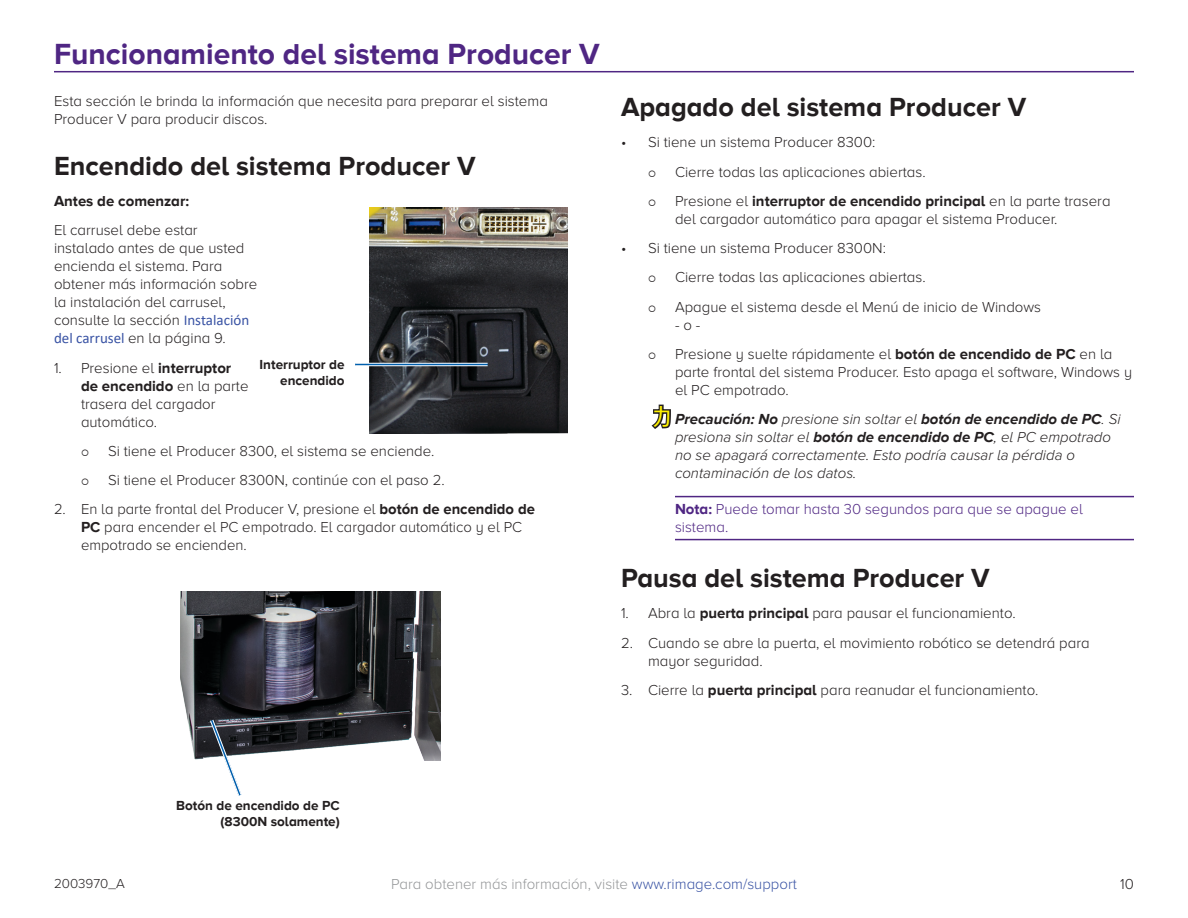
<style>
.page{position:relative;width:1188px;height:918px;background:#fff}
.page>*{position:absolute;margin:0;border:0;box-sizing:border-box;transform-origin:0 0}
.t1{font:700 30px "Proxima Nova A";color:#4f2683}
.Heading_2{font:700 27px "Proxima Nova A";color:#231f20}
.Body{font:300 15px/18px "Proxima Nova A";color:#231f20}
.t2{font:italic 300 15px/18px "Proxima Nova A";color:#231f20}
.Note_one_line__5_ind{font:300 15px/18px "Proxima Nova A";color:#4f2683}
.t3{font:300 15px "Proxima Nova A";color:#949698}
.Body-2{font:700 15px "Proxima Nova A";color:#231f20}
.Call_out_text{font:700 13.5px/16.2px "Proxima Nova A";color:#231f20;text-align:right}
.t4{font:300 13.5px "Proxima Nova A";color:#231f20}
.s1{font-family:"Calibri";font-weight:400;color:#3953a4}
.s2{font-weight:700}
.s3{color:#3953a4}
</style>
<div class="page">
<hr style="left:54px;top:71px;width:1080px;height:1px;background:#4f2683">
<hr style="left:675px;top:496px;width:459px;height:1px;background:#4f2683">
<hr style="left:675px;top:539px;width:459px;height:1px;background:#4f2683">
<img style="left:370px;top:208px;width:198px;height:225px">
<hr style="left:355px;top:363px;width:133px;height:3px;background:#005fad">
<hr style="left:355px;top:363px;width:133px;height:1px;background:#fff">
<hr style="left:355px;top:365px;width:133px;height:1px;background:#fff">
<img style="left:180px;top:592px;width:261px;height:169px">
<svg style="left:208px;top:716px;width:36px;height:80px"></svg>
<p class="t1" style="left:54px;top:37px;width:547px">Funcionamiento del sistema Producer V</p>
<p class="Body" style="left:54px;top:93px;width:495px">Esta sección le brinda la información que necesita para preparar el sistema<br>Producer V para producir discos.</p>
<p class="Heading_2" style="left:54px;top:150px;width:423px">Encendido del sistema Producer V</p>
<p class="Body-2" style="left:54px;top:193px;width:137px">Antes de comenzar:</p>
<p class="Body" style="left:54px;top:222px;width:205px">El carrusel debe estar instalado antes de que usted encienda el sistema. Para obtener más información sobre la instalación del carrusel, consulte la sección <span class="s1">Instalación del carrusel</span> en la página 9.</p>
<p class="Body" style="left:81px;top:359px;width:169px;text-indent:-27px">1. Presione el <span class="s2">interruptor de encendido</span> en la parte trasera del cargador automático.</p>
<p class="Body" style="left:108px;top:442px;width:328px">Si tiene el Producer 8300, el sistema se enciende.</p>
<p class="Body" style="left:108px;top:472px;width:338px">Si tiene el Producer 8300N, continúe con el paso 2.</p>
<p class="Body" style="left:81px;top:501px;width:455px;text-indent:-27px">2. En la parte frontal del Producer V, presione el <span class="s2">botón de encendido de<br>PC</span> para encender el PC empotrado. El cargador automático y el PC empotrado se encienden.</p>
<p class="Call_out_text" style="left:260px;top:356px;width:86px">Interruptor de encendido</p>
<p class="Heading_2" style="left:621px;top:91px;width:407px">Apagado del sistema Producer V</p>
<p class="Body" style="left:621px;top:134px;width:256px">• Si tiene un sistema Producer 8300:</p>
<p class="Body" style="left:675px;top:163px;width:252px">Cierre todas las aplicaciones abiertas.</p>
<p class="Body" style="left:675px;top:192px;width:437px">Presione el <span class="s2">interruptor de encendido principal</span> en la parte trasera del cargador automático para apagar el sistema Producer.</p>
<p class="Body" style="left:621px;top:240px;width:266px">• Si tiene un sistema Producer 8300N:</p>
<p class="Body" style="left:675px;top:269px;width:252px">Cierre todas las aplicaciones abiertas.</p>
<p class="Body" style="left:675px;top:298px;width:368px">Apague el sistema desde el Menú de inicio de Windows</p>
<p class="Body" style="left:675px;top:316px;width:27px">- o -</p>
<p class="Body" style="left:675px;top:345px;width:459px">Presione y suelte rápidamente el <span class="s2">botón de encendido de PC</span> en la parte frontal del sistema Producer. Esto apaga el software, Windows y el PC empotrado.</p>
<p class="t2" style="left:675px;top:411px;width:447px"><span class="s2">Precaución: No</span> presione sin soltar el <span class="s2">botón de encendido de PC</span>. Si presiona sin soltar el <span class="s2">botón de encendido de PC</span>, el PC empotrado no se apagará correctamente. Esto podría causar la pérdida o contaminación de los datos.</p>
<p class="Note_one_line__5_ind" style="left:675px;top:501px;width:409px"><span class="s2">Nota:</span> Puede tomar hasta 30 segundos para que se apague el sistema.</p>
<p class="Heading_2" style="left:621px;top:563px;width:370px">Pausa del sistema Producer V</p>
<p class="Body" style="left:621px;top:605px;width:396px">1. Abra la <span class="s2">puerta principal</span> para pausar el funcionamiento.</p>
<p class="Body" style="left:648px;top:634px;width:443px;text-indent:-27px">2. Cuando se abre la puerta, el movimiento robótico se detendrá para mayor seguridad.</p>
<p class="Body" style="left:621px;top:681px;width:419px">3. Cierre la <span class="s2">puerta principal</span> para reanudar el funcionamiento.</p>
<p class="Call_out_text" style="left:176px;top:797px;width:165px">Botón de encendido de PC</p>
<p class="Call_out_text" style="left:221px;top:813px;width:121px">(8300N solamente)</p>
<p class="t4" style="left:54px;top:876px;width:72px">2003970_A</p>
<p class="t3" style="left:391px;top:876px;width:407px">Para obtener más información, visite <span class="s3">www.rimage.com/support</span></p>
<p class="Body" style="left:1120px;top:876px;width:15px">10</p>
</div>
